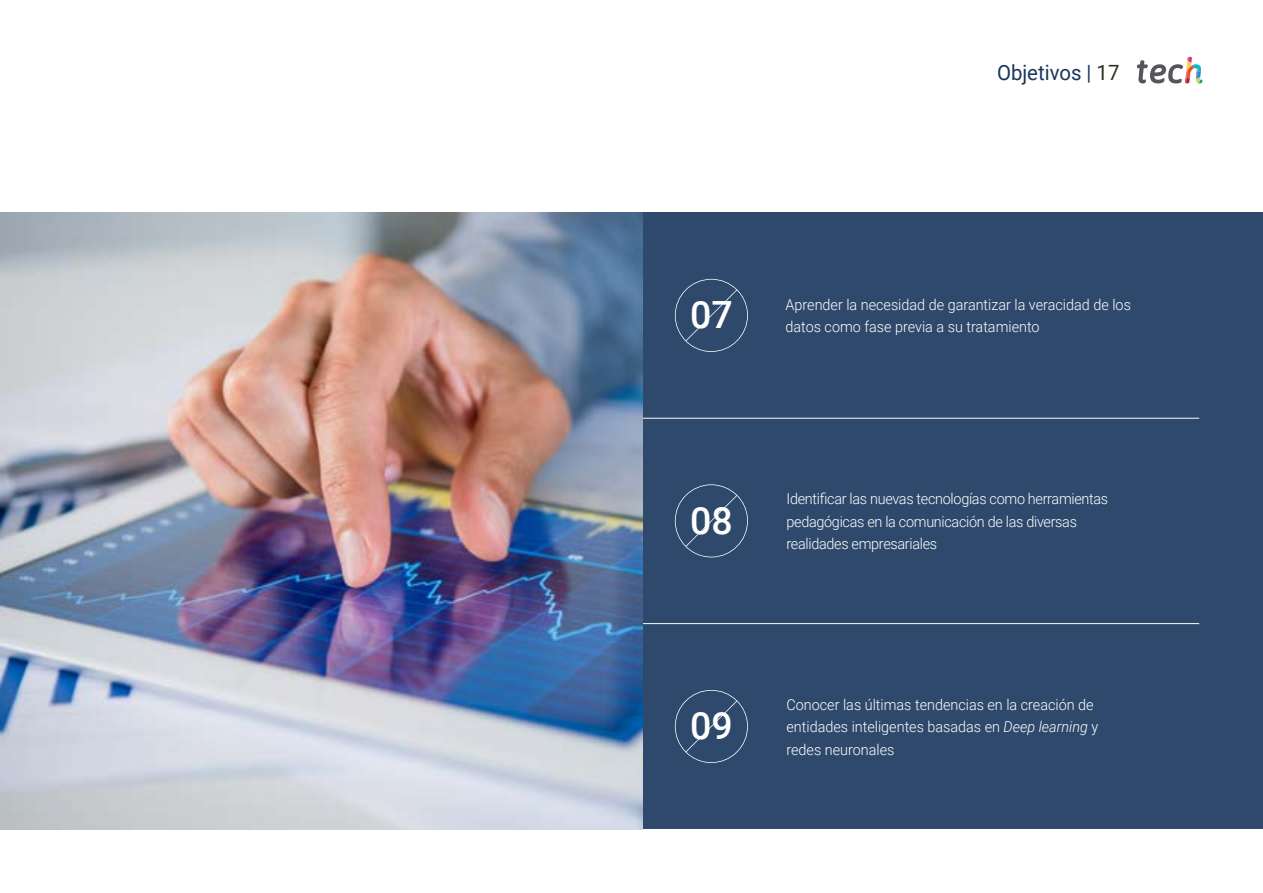
<style>
.page{position:relative;width:1263px;height:893px;background:#fff}
.page>*{position:absolute;margin:0;border:0;box-sizing:border-box;transform-origin:0 0}
.t1{font:500 37.5px "Roboto";color:#fff}
.t2{font:21px "Roboto";color:#1a355c}
.t3{font:300 15px/22.5px "Roboto";color:#fff;scale:.96 1}
.t4{font:300 15px/22.5px "Roboto";letter-spacing:-.02em;color:#fff;scale:.96 1}
.s1{color:#312e20}
.s2{font-style:italic}
</style>
<div class="page">
<div style="left:642px;top:213px;width:621px;height:616px;background:#2e496b"></div>
<svg style="left:675px;top:279px;width:73px;height:73px"></svg>
<svg style="left:675px;top:484px;width:73px;height:73px"></svg>
<hr style="left:0;top:418px;width:1199px;height:1px;background:#fff">
<hr style="left:0;top:623px;width:1199px;height:1px;background:#fff">
<svg style="left:1137px;top:57px;width:65px;height:27px"></svg>
<img style="left:0;top:213px;width:642px;height:616px">
<svg style="left:675px;top:690px;width:73px;height:73px"></svg>
<h2 class="t2" style="left:997px;top:57px;width:124px">Objetivos | <span class="s1">17</span></h2>
<h1 class="t1" style="left:690px;top:288px;width:44px">07</h1>
<p class="t3" style="left:785px;top:293px;width:361px">Aprender la necesidad de garantizar la veracidad de los datos como fase previa a su tratamiento</p>
<h1 class="t1" style="left:690px;top:494px;width:44px">08</h1>
<p class="t4" style="left:786px;top:487px;width:337px">Identificar las nuevas tecnologías como herramientas pedagógicas en la comunicación de las diversas realidades empresariales</p>
<h1 class="t1" style="left:690px;top:699px;width:44px">09</h1>
<p class="t3" style="left:786px;top:692px;width:326px">Conocer las últimas tendencias en la creación de entidades inteligentes basadas en <span class="s2">Deep learning</span> y redes neuronales</p>
</div>
